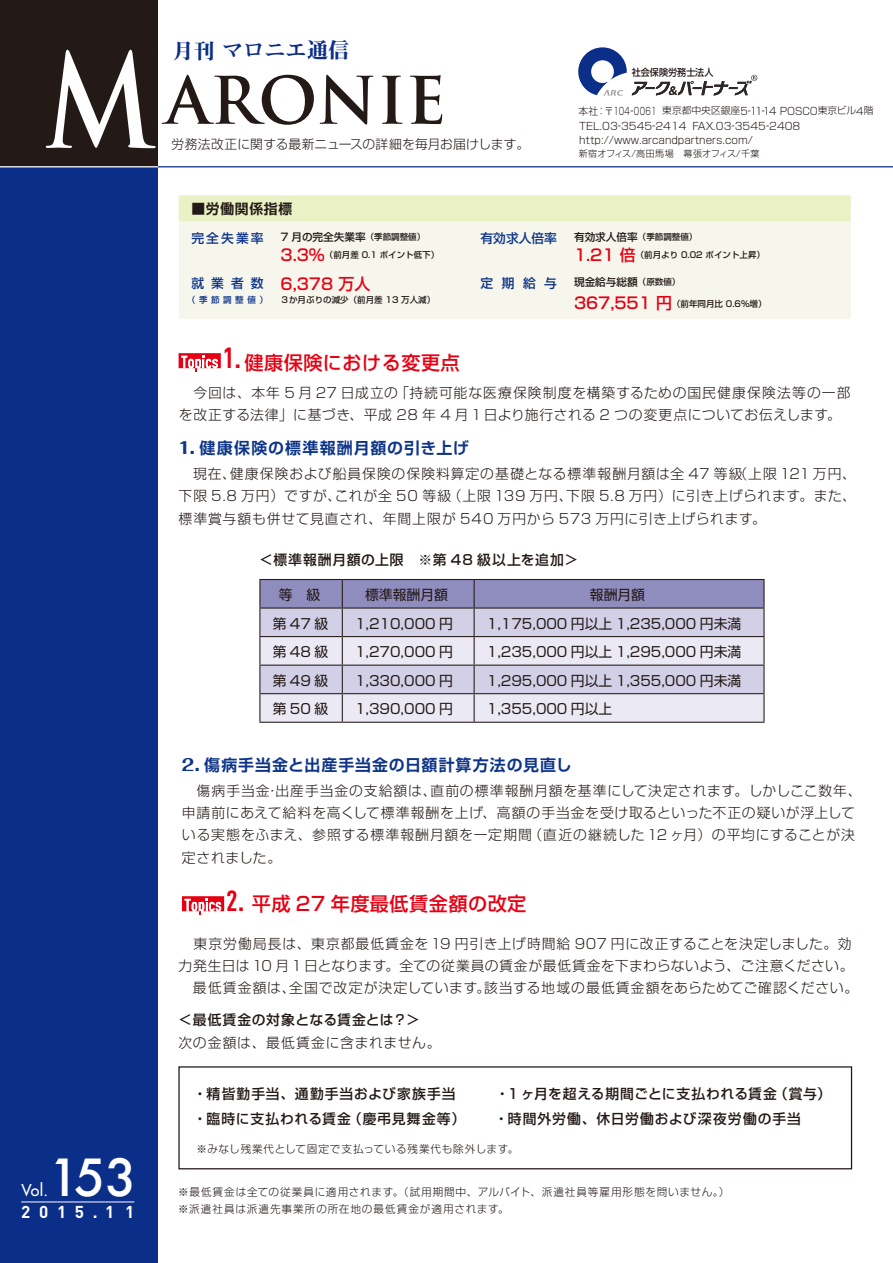
<style>
.page{position:relative;width:893px;height:1263px;background:#fff}
.page>*{position:absolute;margin:0;border:0;box-sizing:border-box;transform-origin:0 0}
.t1{font:700 63.75px "Trajan Pro";color:#231916}
.t2{font:500 49.95px "Futura";color:#fff}
.t3{font:700 condensed 28.65px "DIN Pro";color:#e60013}
.t4{font:21.3px "Midashi Min Pro MA31";color:#0b2e88}
.t5{font:500 19.2px "Shin Go Pro";letter-spacing:.025em;color:#e60013}
.t6{font:700 16.95px "DIN";color:#fff}
.t7{font:700 15.9px "Shin Go Pro De";letter-spacing:.06em;color:#0d3488}
.t8{font:500 15.9px "Shin Go Pro";color:#e60013}
.t9{font:15.9px "Futura";color:#fff}
.t10{font:300 13.8px/22.4px "Shin Go Pro";letter-spacing:.055em;color:#231916}
.t11{font:13.8px "Shin Go Pro";color:#231916}
.t12{font:500 13.8px/25.5px "Shin Go Pro";letter-spacing:.06em;color:#231916}
.t13{font:300 13.8px "Shin Go Pro";letter-spacing:.03em;color:#231916}
.t14{font:300 13.8px "Shin Go Pro";letter-spacing:.075em;color:#231916}
.t15{font:700 13.8px "Shin Go Pro De";letter-spacing:.05em;color:#231916}
.t16{font:300 12.75px "Shin Go Pro";letter-spacing:.01em;color:#231916}
.t17{font:500 12.75px "Shin Go Pro";letter-spacing:.165em;color:#0d3488}
.t18{font:300 10.65px/17.5px "Shin Go Pro";letter-spacing:.075em;color:#231916}
.t19{font:500 10.65px "Shin Go Pro";color:#231916}
.t20{font:300 10.2px/14.1px "Shin Go Pro";color:#231916}
.t21{font:300 10.2px "Shin Go Pro";color:#231916;scale:.95 1}
.t22{font:300 9.75px "Shin Go Pro";color:#231916}
.t23{font:500 9.6px "Shin Go Pro";color:#231916;scale:.94 1}
.t24{font:300 9.15px "Shin Go Pro";letter-spacing:.01em;color:#231916}
.t25{font:500 8.55px "Shin Go Pro";color:#231916}
.t26{font:500 8.55px "Shin Go Pro";letter-spacing:.415em;color:#0d3488}
.s1{font-size:127.5px;color:#fff}
.s2{font-size:10.2px}
.s3{font-family:"Folk Pro";font-weight:800}
</style>
<div class="page">
<div style="left:0;top:0;width:157px;height:1263px;background:#0b2e88"></div>
<div style="left:0;top:0;width:157px;height:167px;background:#231916"></div>
<svg style="left:578px;top:47px;width:179px;height:49px"></svg>
<hr style="left:158px;top:166px;width:735px;height:1px;background:#0b2e88">
<hr style="left:0;top:166px;width:158px;height:1px;background:#fff">
<hr style="left:21px;top:1202px;width:113px;height:1px;background:#fff">
<div style="left:179px;top:196px;width:671px;height:123px;background:#f7f6ed"></div>
<div style="left:179px;top:196px;width:671px;height:25px;background:#e9f1c5"></div>
<div style="left:178px;top:1066px;width:674px;height:103px;border:1px solid #231916"></div>
<hr style="left:474px;top:579px;width:291px;height:1px;background:#231916">
<hr style="left:763px;top:580px;width:2px;height:27px;background:#231916">
<hr style="left:474px;top:607px;width:291px;height:2px;background:#231916">
<hr style="left:763px;top:609px;width:2px;height:27px;background:#231916">
<hr style="left:474px;top:636px;width:291px;height:1px;background:#231916">
<hr style="left:763px;top:637px;width:2px;height:28px;background:#231916">
<hr style="left:474px;top:665px;width:291px;height:1px;background:#231916">
<hr style="left:763px;top:666px;width:2px;height:27px;background:#231916">
<hr style="left:474px;top:693px;width:291px;height:1px;background:#231916">
<svg style="left:259px;top:579px;width:505px;height:143px;background:#c5c3d9"></svg>
<hr style="left:763px;top:694px;width:2px;height:28px;background:#231916">
<hr style="left:259px;top:722px;width:83px;height:1px;background:#231916">
<hr style="left:342px;top:722px;width:132px;height:1px;background:#231916">
<hr style="left:474px;top:722px;width:291px;height:1px;background:#231916">
<svg style="left:179px;top:353px;width:42px;height:18px"></svg>
<svg style="left:182px;top:896px;width:42px;height:18px"></svg>
<h3 class="t4" style="left:172px;top:33px;width:179px">月刊マロニエ通信</h3>
<h1 class="t1" style="left:44px;top:61px;width:404px"><span class="s1">M</span>ARONIE</h1>
<p class="t16" style="left:172px;top:134px;width:359px">労務法改正に関する最新ニュースの詳細を毎月お届けします。</p>
<p class="t23" style="left:632px;top:65px;width:88px">社会保険労務士法人</p>
<p class="t21" style="left:578px;top:103px;width:23px">本社</p>
<p class="t21" style="left:604px;top:103px;width:57px">〒104-0061</p>
<p class="t21" style="left:596px;top:103px;width:12px">：</p>
<p class="t22" style="left:662px;top:103px;width:213px">東京都中央区銀座<span class="s2">5-11-14 POSCO</span>東京ビル4階</p>
<p class="t20" style="left:579px;top:118px;width:175px">TEL.03-3545-2414 http://www.arcandpartners.com/</p>
<p class="t20" style="left:692px;top:118px;width:109px">FAX.03-3545-2408</p>
<p class="t24" style="left:579px;top:146px;width:182px">新宿オフィス/高田馬場　幕張オフィス/千葉</p>
<p class="t15" style="left:191px;top:197px;width:102px">■労働関係指標</p>
<p class="t17" style="left:191px;top:228px;width:74px">完全失業率</p>
<p class="t19" style="left:281px;top:228px;width:87px">7 月の完全失業率</p>
<p class="t25" style="left:366px;top:230px;width:61px">（季節調整値(</p>
<p class="t17" style="left:480px;top:228px;width:78px">有効求人倍率</p>
<p class="t19" style="left:574px;top:228px;width:65px">有効求人倍率</p>
<p class="t25" style="left:638px;top:230px;width:61px">（季節調整値(</p>
<p class="t8" style="left:281px;top:242px;width:46px">3.3％</p>
<p class="t25" style="left:325px;top:248px;width:116px">（前月差 0.1 ポイント低下(</p>
<p class="t8" style="left:574px;top:242px;width:63px">1.21 倍</p>
<p class="t25" style="left:636px;top:248px;width:131px">（前月より 0.02 ポイント上昇(</p>
<p class="t17" style="left:191px;top:272px;width:74px">就業者数</p>
<p class="t26" style="left:187px;top:293px;width:82px">（季節調整値(</p>
<p class="t8" style="left:281px;top:271px;width:91px">6,378 万人</p>
<p class="t25" style="left:281px;top:293px;width:156px">３か月ぶりの減少（前月差 13 万人減(</p>
<p class="t17" style="left:480px;top:272px;width:78px">定期給与</p>
<p class="t19" style="left:574px;top:273px;width:65px">現金給与総額</p>
<p class="t25" style="left:638px;top:275px;width:44px">（原数値(</p>
<p class="t8" style="left:574px;top:289px;width:99px">367,551 円</p>
<p class="t25" style="left:672px;top:296px;width:96px">（前年同月比 0.6％増(</p>
<h3 class="t3" style="left:223px;top:336px;width:20px">1.</h3>
<h3 class="t5" style="left:244px;top:347px;width:217px">健康保険における変更点</h3>
<p class="t14" style="left:395px;top:381px;width:457px">「持続可能な医療保険制度を構築するための国民健康保険法等の一部</p>
<p class="t10" style="left:179px;top:379px;width:664px;text-indent:15px">今回は、本年 5 月 27 日成立の<br>を改正する法律」に基づき、平成 28 年 4 月 1 日より施行される 2 つの変更点についてお伝えします。</p>
<p class="t7" style="left:179px;top:435px;width:292px"><span class="s3">1.</span> 健康保険の標準報酬月額の引き上げ</p>
<p class="t10" style="left:230px;top:461px;width:514px">健康保険および船員保険の保険料算定の基礎となる標準報酬月額は全 47 等級</p>
<p class="t10" style="left:733px;top:461px;width:124px">（上限 121 万円、</p>
<p class="t10" style="left:179px;top:461px;width:59px">　現在、</p>
<p class="t10" style="left:566px;top:483px;width:291px">下限 5.8 万円）に引き上げられます。また、</p>
<p class="t10" style="left:179px;top:483px;width:589px">下限 5.8 万円）ですが、<br>標準賞与額も併せて見直され、年間上限が 540 万円から 573 万円に引き上げられます。</p>
<p class="t12" style="left:259px;top:545px;width:320px">＜標準報酬月額の上限　※第 48 級以上を追加&lt;</p>
<p class="t10" style="left:448px;top:483px;width:126px">（上限 139 万円、</p>
<p class="t10" style="left:335px;top:483px;width:118px">これが全 50 等級</p>
<p class="t11" style="left:279px;top:584px;width:57px">等　級　</p>
<p class="t11" style="left:365px;top:584px;width:98px">標準報酬月額　</p>
<p class="t11" style="left:590px;top:584px;width:57px">報酬月額</p>
<p class="t11" style="left:273px;top:612px;width:57px">第47 級</p>
<p class="t11" style="left:355px;top:612px;width:99px">1,210,000 円</p>
<p class="t11" style="left:487px;top:612px;width:256px">1,175,000 円以上 1,235,000 円未満</p>
<p class="t11" style="left:273px;top:641px;width:57px">第48 級</p>
<p class="t11" style="left:355px;top:641px;width:99px">1,270,000 円</p>
<p class="t11" style="left:487px;top:641px;width:256px">1,235,000 円以上 1,295,000 円未満</p>
<p class="t11" style="left:273px;top:669px;width:57px">第49 級</p>
<p class="t11" style="left:355px;top:669px;width:99px">1,330,000 円</p>
<p class="t11" style="left:487px;top:669px;width:256px">1,295,000 円以上 1,355,000 円未満</p>
<p class="t11" style="left:273px;top:698px;width:57px">第50 級</p>
<p class="t11" style="left:355px;top:698px;width:99px">1,390,000 円</p>
<p class="t11" style="left:487px;top:698px;width:127px">1,355,000 円以上</p>
<p class="t7" style="left:182px;top:752px;width:391px"><span class="s3">2.</span> 傷病手当金と出産手当金の日額計算方法の見直し</p>
<p class="t10" style="left:430px;top:777px;width:433px">直前の標準報酬月額を基準にして決定されます。しかしここ数年、</p>
<p class="t10" style="left:182px;top:777px;width:256px">　傷病手当金出産手当金の支給額は、</p>
<p class="t10" style="left:266px;top:777px;width:15px">・</p>
<p class="t10" style="left:182px;top:800px;width:674px">申請前にあえて給料を高くして標準報酬を上げ、高額の手当金を受け取るといった不正の疑いが浮上して</p>
<p class="t10" style="left:529px;top:822px;width:328px">（直近の継続した12 ヶ月）の平均にすることが決</p>
<p class="t10" style="left:182px;top:822px;width:351px">いる実態をふまえ、参照する標準報酬月額を一定期間定されました。</p>
<h3 class="t5" style="left:252px;top:888px;width:276px">平成 27 年度最低賃金額の改定</h3>
<h3 class="t3" style="left:226px;top:879px;width:20px">2.</h3>
<p class="t10" style="left:179px;top:931px;width:674px">　東京労働局長は、東京都最低賃金を19 円引き上げ時間給 907 円に改正することを決定しました。効</p>
<p class="t13" style="left:179px;top:954px;width:676px">力発生日は10 月 1 日となります。全ての従業員の賃金が最低賃金を下まわらないよう、ご注意ください。</p>
<p class="t10" style="left:484px;top:975px;width:376px">該当する地域の最低賃金額をあらためてご確認ください。</p>
<p class="t10" style="left:289px;top:975px;width:203px">全国で改定が決定しています。</p>
<p class="t10" style="left:179px;top:975px;width:119px">　最低賃金額は、</p>
<p class="t12" style="left:179px;top:1006px;width:243px">＜最低賃金の対象となる賃金とは?&lt;</p>
<p class="t10" style="left:179px;top:1029px;width:263px">次の金額は、最低賃金に含まれません。</p>
<h2 class="t2" style="left:49px;top:1143px;width:89px">153</h2>
<p class="t6" style="left:125px;top:1201px;width:11px">1</p>
<p class="t9" style="left:21px;top:1179px;width:28px">Vol.</p>
<p class="t6" style="left:21px;top:1201px;width:95px">2015.1</p>
<p class="t12" style="left:348px;top:1079px;width:119px;text-indent:-155px">・精皆勤手当、通勤手当および家族手当（慶弔見舞金等(</p>
<p class="t12" style="left:494px;top:1079px;width:308px">・1ヶ月を超える期間ごとに支払われる賃金<br>・時間外労働、休日労働および深夜労働の手当</p>
<p class="t12" style="left:774px;top:1079px;width:58px">（賞与(</p>
<p class="t12" style="left:193px;top:1104px;width:159px">・臨時に支払われる賃金</p>
<p class="t18" style="left:196px;top:1139px;width:323px">※みなし残業代として固定で支払っている残業代も除外します。</p>
<p class="t18" style="left:178px;top:1182px;width:553px">※最低賃金は全ての従業員に適用されます。（試用期間中、アルバイト、派遣社員等雇用形態を問いません (。※派遣社員は派遣先事業所の所在地の最低賃金が適用されます。</p>
</div>
